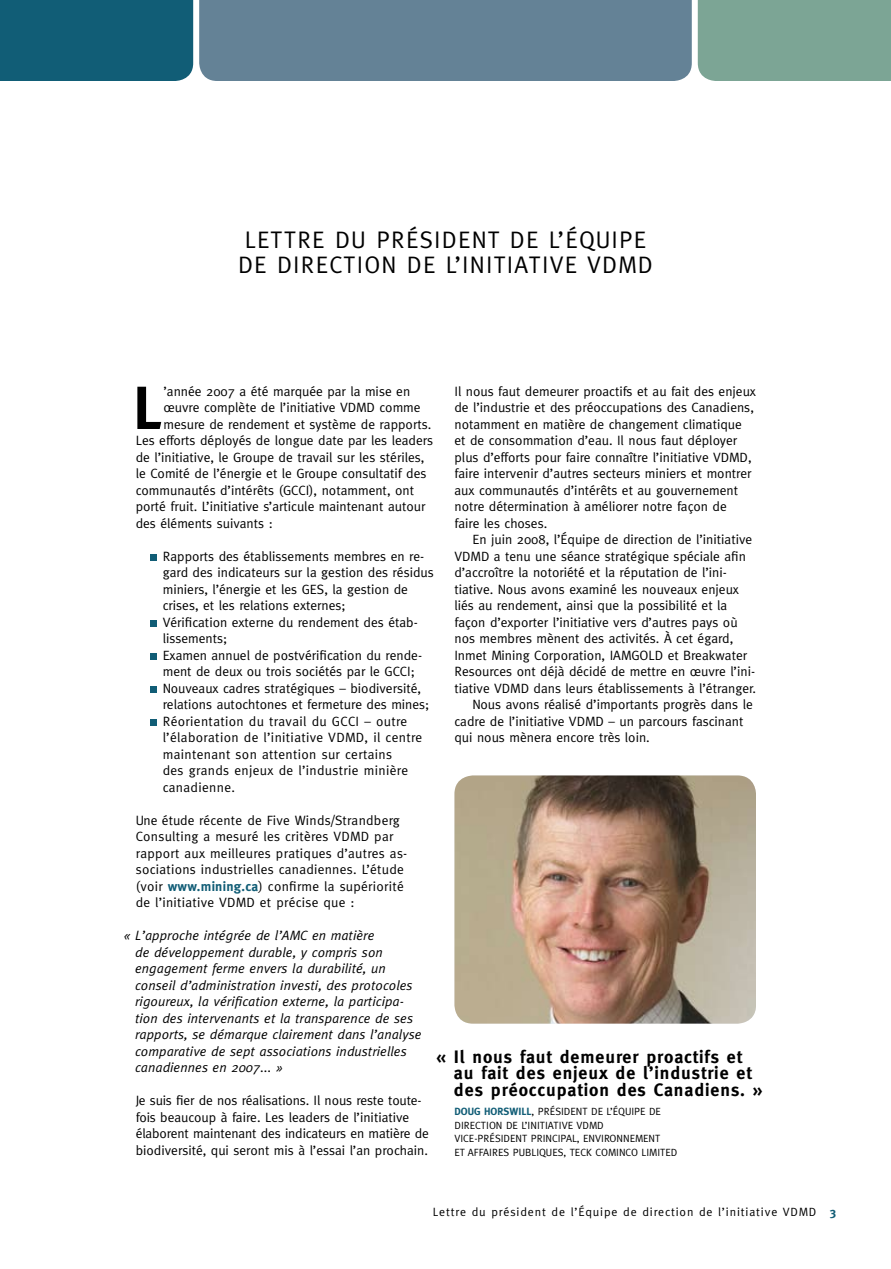
<style>
.page{position:relative;width:891px;height:1269px;background:#fff}
.page>*{position:absolute;margin:0;border:0;box-sizing:border-box;transform-origin:0 0}
.t1{font:700 60.9px "Meta";color:#000}
.t2{font:24px "Meta";letter-spacing:.05em;color:#000}
.t3{font:700 18px/16.5px "Meta";letter-spacing:.05em;color:#000}
.t4{font:13.5px/16.5px "Meta";color:#000}
.t5{font:italic 13.5px/16.5px "Meta";letter-spacing:.005em;color:#000}
.t6{font:13.5px/16.5px "Meta";letter-spacing:.02em;color:#000}
.t7{font:12px "Meta";letter-spacing:.07em;color:#000}
.t8{font:10.5px "Meta";color:#000}
.t9{font:700 10.5px "Meta";color:#115d76}
.s1{font-weight:700;color:#115d76}
</style>
<div class="page">
<div style="left:0;top:0;width:193px;height:81px;background:#115d76"></div>
<div style="left:698px;top:0;width:193px;height:81px;background:#7ca595"></div>
<div style="left:199px;top:0;width:493px;height:81px;background:#648296"></div>
<svg style="left:151px;top:555px;width:6px;height:6px"></svg>
<svg style="left:151px;top:621px;width:6px;height:6px"></svg>
<svg style="left:151px;top:654px;width:6px;height:6px"></svg>
<svg style="left:151px;top:687px;width:6px;height:6px"></svg>
<svg style="left:151px;top:720px;width:6px;height:6px"></svg>
<img style="left:454px;top:776px;width:302px;height:248px">
<h2 class="t2" style="left:245px;top:225px;width:27px">Lettre</h2>
<h2 class="t2" style="left:335px;top:225px;width:56px">du président</h2>
<h2 class="t2" style="left:510px;top:225px;width:99px">de l’Équipe</h2>
<h2 class="t2" style="left:238px;top:251px;width:53px">de direction</h2>
<h2 class="t2" style="left:407px;top:251px;width:68px">de l’initiative</h2>
<h2 class="t2" style="left:587px;top:251px;width:67px">VDMD</h2>
<h1 class="t1" style="left:133px;top:373px;width:31px">L</h1>
<p class="t4" style="left:163px;top:383px;width:248px">’année 2007 a été marquée par la mise en</p>
<p class="t4" style="left:454px;top:383px;width:303px">Il nous faut demeurer proactifs et au fait des enjeux de l’industrie et des préoccupations des Canadiens, notamment en matière de changement climatique et de consommation d’eau. Il nous faut déployer plus d’efforts pour faire connaître l’initiative VDMD, faire intervenir d’autres secteurs miniers et montrer aux communautés d’intérêts et au gouvernement notre détermination à améliorer notre façon de<br>faire les choses.</p>
<p class="t4" style="left:472px;top:531px;width:281px">En juin 2008, l’Équipe de direction de l’initiative</p>
<p class="t4" style="left:454px;top:548px;width:293px">VDMD a tenu une séance stratégique spéciale afin</p>
<p class="t4" style="left:454px;top:564px;width:274px">d’accroître la notoriété et la réputation de l’ini-</p>
<p class="t4" style="left:454px;top:581px;width:286px">tiative. Nous avons examiné les nouveaux enjeux</p>
<p class="t4" style="left:454px;top:597px;width:274px">liés au rendement, ainsi que la possibilité et la</p>
<p class="t4" style="left:454px;top:614px;width:285px">façon d’exporter l’initiative vers d’autres pays où</p>
<p class="t4" style="left:454px;top:630px;width:280px">nos membres mènent des activités. À cet égard,</p>
<p class="t4" style="left:454px;top:647px;width:294px">Inmet Mining Corporation, IAMGOLD et Breakwater</p>
<p class="t4" style="left:454px;top:663px;width:302px">Resources ont déjà décidé de mettre en œuvre l’ini-</p>
<p class="t4" style="left:454px;top:680px;width:303px">tiative VDMD dans leurs établissements à l’étranger.</p>
<p class="t4" style="left:472px;top:696px;width:282px">Nous avons réalisé d’importants progrès dans le</p>
<p class="t4" style="left:454px;top:713px;width:291px">cadre de l’initiative VDMD – un parcours fascinant</p>
<p class="t4" style="left:454px;top:729px;width:197px">qui nous mènera encore très loin.</p>
<p class="t4" style="left:163px;top:399px;width:259px">œuvre complète de l’initiative VDMD comme</p>
<p class="t4" style="left:163px;top:416px;width:269px">mesure de rendement et système de rapports.</p>
<p class="t4" style="left:136px;top:432px;width:299px">Les efforts déployés de longue date par les leaders</p>
<p class="t4" style="left:136px;top:449px;width:290px">de l’initiative, le Groupe de travail sur les stériles,</p>
<p class="t4" style="left:136px;top:465px;width:292px">le Comité de l’énergie et le Groupe consultatif des</p>
<p class="t4" style="left:136px;top:482px;width:280px">communautés d’intérêts (GCCI), notamment, ont</p>
<p class="t4" style="left:136px;top:498px;width:291px">porté fruit. L’initiative s’articule maintenant autour</p>
<p class="t4" style="left:136px;top:515px;width:139px">des éléments suivants :</p>
<p class="t4" style="left:163px;top:548px;width:273px">Rapports des établissements membres en re&shy;gard des indicateurs sur la gestion des résidus miniers, l’énergie et les GES, la gestion de crises, et les relations externes;<br>Vérification externe du rendement des étab&shy;lissements;<br>Examen annuel de postvérification du rende&shy;ment de deux ou trois sociétés par le GCCI; Nouveaux cadres stratégiques – biodiversité, relations autochtones et fermeture des mines; Réorientation du travail du GCCI – outre l’élaboration de l’initiative VDMD, il centre maintenant son attention sur certains<br>des grands enjeux de l’industrie minière canadienne.</p>
<p class="t6" style="left:136px;top:812px;width:273px">Une étude récente de Five Winds/Strandberg Consulting a mesuré les critères VDMD par rapport aux meilleures pratiques d’autres as&shy;sociations industrielles canadiennes. L’étude (voir <span class="s1">www.mining.ca</span>) confirme la supériorité de l’initiative VDMD et précise que :</p>
<p class="t5" style="left:135px;top:927px;width:288px;text-indent:-11px">« L’approche intégrée de l’AMC en matière<br>de développement durable, y compris son engagement ferme envers la durabilité, un conseil d’administration investi, des protocoles rigoureux, la vérification externe, la participa&shy;tion des intervenants et la transparence de ses rapports, se démarque clairement dans l’analyse comparative de sept associations industrielles canadiennes en 2007... »</p>
<p class="t4" style="left:136px;top:1092px;width:295px">Je suis fier de nos réalisations. Il nous reste toute&shy;fois beaucoup à faire. Les leaders de l’initiative élaborent maintenant des indicateurs en matière de biodiversité, qui seront mis à l’essai l’an prochain.</p>
<h3 class="t3" style="left:454px;top:1048px;width:310px;text-indent:-17px">« I l nous faut demeurer proactifs et au fait des enjeux de l’industrie et des préoccupation des Canadiens. »</h3>
<p class="t9" style="left:454px;top:1105px;width:14px">doug</p>
<p class="t9" style="left:484px;top:1105px;width:8px">Hors</p>
<p class="t8" style="left:510px;top:1105px;width:41px"><span class="s1">will</span>, Président</p>
<p class="t8" style="left:591px;top:1105px;width:40px">de l’Équipe</p>
<p class="t8" style="left:649px;top:1105px;width:7px">de</p>
<p class="t8" style="left:454px;top:1119px;width:7px">direction</p>
<p class="t8" style="left:506px;top:1119px;width:28px">de l’initiative</p>
<p class="t8" style="left:577px;top:1119px;width:29px">VDMD</p>
<p class="t8" style="left:454px;top:1132px;width:30px">Vice-président</p>
<p class="t8" style="left:531px;top:1132px;width:6px">principal</p>
<p class="t8" style="left:577px;top:1132px;width:19px">, Environnement</p>
<p class="t8" style="left:454px;top:1146px;width:20px">et affaires</p>
<p class="t8" style="left:513px;top:1146px;width:6px">publi</p>
<p class="t8" style="left:539px;top:1146px;width:69px">ques, Teck Cominco</p>
<p class="t8" style="left:642px;top:1146px;width:11px">Limited</p>
<p class="t7" style="left:433px;top:1204px;width:405px">Lettre du président de l’Équipe de direction de l’initiative VDMD <span class="s1">3</span></p>
</div>
